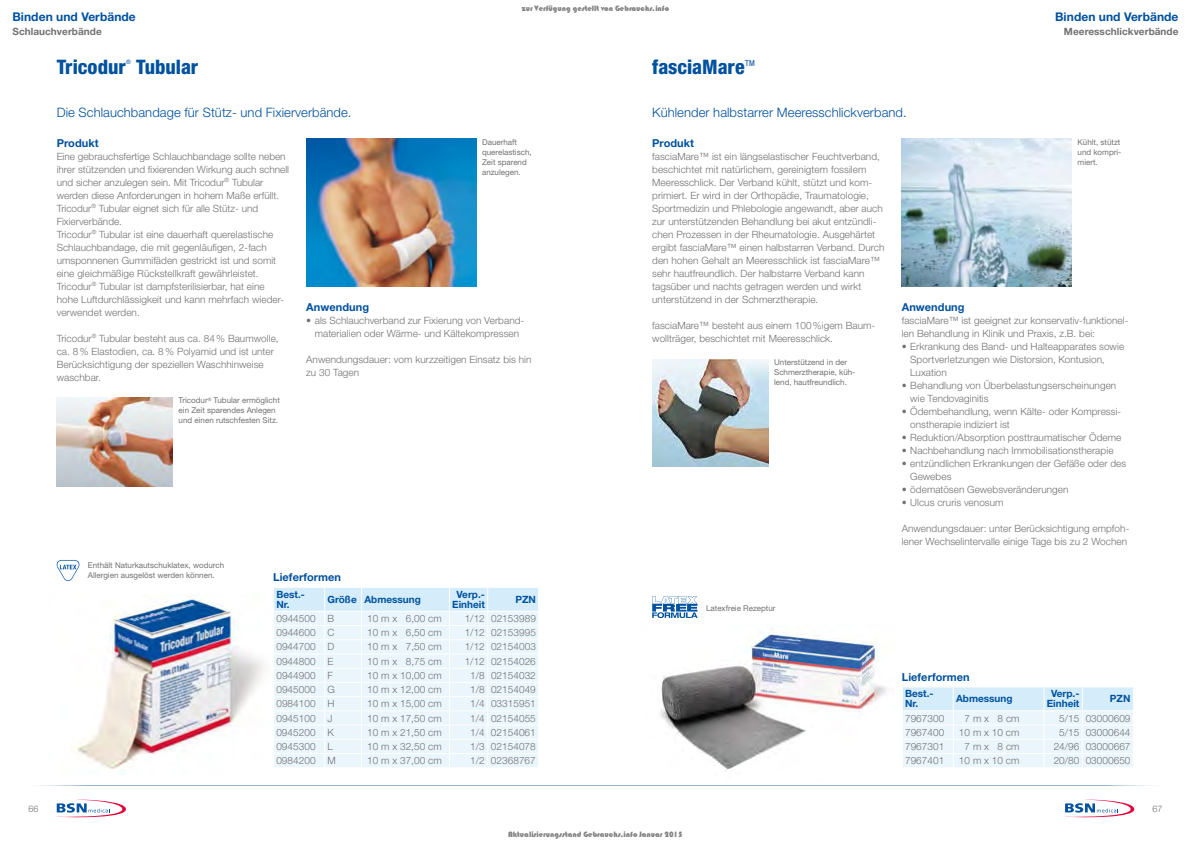
<style>
.page{position:relative;width:1191px;height:842px;background:#fff}
.page>*{position:absolute;margin:0;border:0;box-sizing:border-box;transform-origin:0 0}
.t1{font:800 condensed 20px "Helvetica Neue LT Std";color:#00519e}
.t2{font:300 13px "Helvetica Neue LT Std";letter-spacing:.005em;color:#00519e}
.t3{font:700 12px "Helvetica Neue LT Std";letter-spacing:.005em;color:#00519e}
.t4{font:700 11px "Helvetica Neue LT Std";letter-spacing:.005em;color:#00519e}
.t5{font:300 10px/13px "Helvetica Neue LT Std";letter-spacing:.005em;color:#707172}
.t6{font:700 10px/10px "Helvetica Neue LT Std";color:#00519e}
.t7{font:700 10px "Helvetica Neue LT Std";letter-spacing:.005em;color:#707172}
.t8{font:300 9px "Helvetica Neue LT Std";color:#707172}
.t9{font:condensed 8.2px "Helvetica Neue LT Std";color:#00519e}
.t10{font:8px/10px "Helvetica Neue LT Std";color:#707172}
.t11{font:8px "Bauhaus 93";color:rgb(0 0 0/.5)}
.t12{font:condensed 6px "Helvetica Neue LT Std";color:#00519e}
</style>
<div class="page">
<hr style="left:0;top:784px;width:1191px;height:1px;background:#00519e">
<hr style="left:0;top:87px;width:1191px;height:1px;background:#00519e">
<svg style="left:57px;top:799px;width:69px;height:18px"></svg>
<svg style="left:1065px;top:799px;width:69px;height:18px"></svg>
<img style="left:660px;top:632px;width:227px;height:140px">
<img style="left:901px;top:139px;width:170px;height:147px">
<img style="left:652px;top:359px;width:116px;height:108px">
<img style="left:72px;top:596px;width:193px;height:178px">
<img style="left:306px;top:139px;width:170px;height:147px">
<img style="left:57px;top:397px;width:116px;height:90px">
<svg style="left:57px;top:560px;width:22px;height:21px"></svg>
<svg style="left:652px;top:596px;width:45px;height:22px"></svg>
<svg style="left:902px;top:687px;width:231px;height:80px;background:#e6f4fb"></svg>
<svg style="left:274px;top:588px;width:264px;height:179px;background:#e9f5fb"></svg>
<p class="t11" style="left:522px;top:4px;width:149px">zur Verfügung gestellt von Gebrauchs.info</p>
<p class="t3" style="left:12px;top:9px;width:125px">Binden und Verbände</p>
<p class="t7" style="left:12px;top:25px;width:91px">Schlauchverbände</p>
<h1 class="t1" style="left:57px;top:54px;width:71px">Tricodur</h1>
<p class="t12" style="left:126px;top:58px;width:6px">®</p>
<h1 class="t1" style="left:136px;top:54px;width:63px">Tubular</h1>
<h2 class="t2" style="left:57px;top:104px;width:296px">Die Schlauchbandage für Stütz- und Fixierverbände.</h2>
<p class="t4" style="left:57px;top:136px;width:43px">Produkt</p>
<p class="t5" style="left:57px;top:149px;width:234px">Eine gebrauchsfertige Schlauchbandage sollte neben ihrer stützenden und fixierenden Wirkung auch schnell und sicher anzulegen sein. Mit Tricodur<sup>®</sup> Tubular werden diese Anforderungen in hohem Maße erfüllt.<br>Tricodur<sup>®</sup> Tubular eignet sich für alle Stütz- und Fixierverbände.<br>Tricodur<sup>®</sup> Tubular ist eine dauerhaft querelastische Schlauchbandage, die mit gegenläufigen, 2-fach umsponnenen Gummifäden gestrickt ist und somit eine gleichmäßige Rückstellkraft gewährleistet.<br>Tricodur<sup>®</sup> Tubular ist dampfsterilisierbar, hat eine<br>hohe Luftdurchlässigkeit und kann mehrfach wieder&shy;verwendet werden.</p>
<p class="t5" style="left:57px;top:331px;width:223px">Tricodur<sup>®</sup> Tubular besteht aus ca. 84% Baumwolle, ca. 8% Elastodien, ca. 8% Polyamid und ist unter Berücksichtigung der speziellen Waschhinweise waschbar.</p>
<p class="t10" style="left:179px;top:395px;width:103px">Tricodur<sup>®</sup> Tubular ermöglicht ein Zeit sparendes Anlegen und einen rutschfesten Sitz.</p>
<p class="t3" style="left:1055px;top:9px;width:125px">Binden und Verbände</p>
<p class="t7" style="left:1064px;top:25px;width:116px">Meeresschlickverbände</p>
<h1 class="t1" style="left:652px;top:54px;width:94px">fasciaMare</h1>
<p class="t9" style="left:745px;top:58px;width:11px">TM</p>
<h2 class="t2" style="left:652px;top:104px;width:256px">Kühlender halbstarrer Meeresschlickverband.</h2>
<p class="t4" style="left:652px;top:136px;width:43px">Produkt</p>
<p class="t5" style="left:652px;top:149px;width:234px">fasciaMare™ ist ein längselastischer Feuchtverband, beschichtet mit natürlichem, gereinigtem fossilem Meeresschlick. Der Verband kühlt, stützt und kom&shy;primiert. Er wird in der Orthopädie, Traumatologie, Sportmedizin und Phlebologie angewandt, aber auch zur unterstützenden Behandlung bei akut entzündli&shy;chen Prozessen in der Rheumatologie. Ausgehärtet ergibt fasciaMare™ einen halbstarren Verband. Durch den hohen Gehalt an Meeresschlick ist fasciaMare™ sehr hautfreundlich. Der halbstarre Verband kann tagsüber und nachts getragen werden und wirkt unterstützend in der Schmerztherapie.</p>
<p class="t5" style="left:652px;top:318px;width:225px">fasciaMare™ besteht aus einem 100%igem Baum&shy;wollträger, beschichtet mit Meeresschlick.</p>
<p class="t10" style="left:774px;top:357px;width:83px">Unterstützend in der<br>Schmerztherapie, küh&shy;lend, hautfreundlich.</p>
<p class="t10" style="left:482px;top:137px;width:51px">Dauerhaft querelastisch,<br>Zeit sparend anzulegen.</p>
<p class="t10" style="left:1077px;top:137px;width:45px;text-align:justify">Kühlt, stützt und kompri&shy;miert.</p>
<p class="t4" style="left:306px;top:300px;width:64px">Anwendung</p>
<p class="t5" style="left:306px;top:314px;width:218px;text-align:center">• als Schlauchverband zur Fixierung von Verband&shy;materialien oder Wärme- und Kältekompressen</p>
<p class="t5" style="left:306px;top:353px;width:227px">Anwendungsdauer: vom kurzzeitigen Einsatz bis hin zu 30 Tagen</p>
<p class="t4" style="left:901px;top:300px;width:64px">Anwendung</p>
<p class="t5" style="left:901px;top:314px;width:228px">fasciaMare™ ist geeignet zur konservativ-funktionel&shy;len Behandlung in Klinik und Praxis, z.B. bei:</p>
<p class="t5" style="left:910px;top:340px;width:215px;text-indent:-8px">• Erkrankung des Band- und Halteapparates sowie<br>Sportverletzungen wie Distorsion, Kontusion,<br>Luxation</p>
<p class="t5" style="left:910px;top:379px;width:208px;text-indent:-8px">• Behandlung von Überbelastungserscheinungen wie Tendovaginitis</p>
<p class="t5" style="left:910px;top:405px;width:212px;text-indent:-8px">• Ödembehandlung, wenn Kälte- oder Kompressi&shy;onstherapie indiziert ist</p>
<p class="t5" style="left:901px;top:431px;width:221px">• Reduktion/Absorption posttraumatischer Ödeme</p>
<p class="t5" style="left:901px;top:444px;width:213px">• Nachbehandlung nach Immobilisationstherapie</p>
<p class="t5" style="left:910px;top:457px;width:217px;text-indent:-8px">• entzündlichen Erkrankungen der Gefäße oder des<br>Gewebes</p>
<p class="t5" style="left:901px;top:483px;width:168px">• ödematösen Gewebsveränderungen</p>
<p class="t5" style="left:901px;top:496px;width:103px">• Ulcus cruris venosum</p>
<p class="t5" style="left:901px;top:522px;width:229px">Anwendungsdauer: unter Berücksichtigung empfoh&shy;lener Wechselintervalle einige Tage bis zu 2 Wochen</p>
<p class="t10" style="left:88px;top:560px;width:138px">Enthält Naturkautschuklatex, wodurch<br>Allergien ausgelöst werden können.</p>
<p class="t4" style="left:273px;top:570px;width:70px">Lieferformen</p>
<p class="t6" style="left:276px;top:589px;width:30px">Best.-<br>Nr.</p>
<p class="t6" style="left:327px;top:594px;width:95px">Größe Abmessung</p>
<p class="t6" style="left:452px;top:589px;width:34px;text-align:center">Verp.-<br>Einheit</p>
<p class="t6" style="left:515px;top:594px;width:22px">PZN</p>
<p class="t5" style="left:276px;top:612px;width:59px">0944500 B</p>
<p class="t5" style="left:367px;top:612px;width:76px">10 m x 6,00 cm</p>
<p class="t5" style="left:465px;top:612px;width:73px">1/12 02153989</p>
<p class="t5" style="left:276px;top:626px;width:60px">0944600 C</p>
<p class="t5" style="left:367px;top:626px;width:76px">10 m x 6,50 cm</p>
<p class="t5" style="left:465px;top:626px;width:73px">1/12 02153995</p>
<p class="t5" style="left:276px;top:640px;width:59px">0944700 D</p>
<p class="t5" style="left:367px;top:640px;width:76px">10 m x 7,50 cm</p>
<p class="t5" style="left:465px;top:640px;width:73px">1/12 02154003</p>
<p class="t5" style="left:276px;top:654px;width:58px">0944800 E</p>
<p class="t5" style="left:367px;top:654px;width:76px">10 m x 8,75 cm</p>
<p class="t5" style="left:465px;top:654px;width:73px">1/12 02154026</p>
<p class="t5" style="left:276px;top:669px;width:58px">0944900 F</p>
<p class="t5" style="left:367px;top:669px;width:76px">10 m x 10,00 cm</p>
<p class="t5" style="left:470px;top:669px;width:67px">1/8 02154032</p>
<p class="t5" style="left:276px;top:683px;width:60px">0945000 G</p>
<p class="t5" style="left:367px;top:683px;width:76px">10 m x 12,00 cm</p>
<p class="t5" style="left:470px;top:683px;width:67px">1/8 02154049</p>
<p class="t5" style="left:276px;top:697px;width:60px">0984100 H</p>
<p class="t5" style="left:367px;top:697px;width:76px">10 m x 15,00 cm</p>
<p class="t5" style="left:470px;top:697px;width:67px">1/4 03315951</p>
<p class="t5" style="left:276px;top:711px;width:58px">0945100 J</p>
<p class="t5" style="left:367px;top:711px;width:76px">10 m x 17,50 cm</p>
<p class="t5" style="left:470px;top:711px;width:67px">1/4 02154055</p>
<p class="t5" style="left:276px;top:725px;width:59px">0945200 K</p>
<p class="t5" style="left:367px;top:725px;width:76px">10 m x 21,50 cm</p>
<p class="t5" style="left:470px;top:725px;width:67px">1/4 02154061</p>
<p class="t5" style="left:276px;top:740px;width:58px">0945300 L</p>
<p class="t5" style="left:367px;top:740px;width:76px">10 m x 32,50 cm</p>
<p class="t5" style="left:470px;top:740px;width:67px">1/3 02154078</p>
<p class="t5" style="left:276px;top:754px;width:61px">0984200 M</p>
<p class="t5" style="left:367px;top:754px;width:76px">10 m x 37,00 cm</p>
<p class="t5" style="left:470px;top:754px;width:67px">1/2 02368767</p>
<p class="t10" style="left:706px;top:603px;width:71px">Latexfreie Rezeptur</p>
<p class="t4" style="left:901px;top:670px;width:70px">Lieferformen</p>
<p class="t6" style="left:905px;top:689px;width:30px">Best.-<br>Nr.</p>
<p class="t6" style="left:956px;top:694px;width:58px">Abmessung</p>
<p class="t6" style="left:1046px;top:689px;width:34px;text-align:center">Verp.-<br>Einheit</p>
<p class="t6" style="left:1110px;top:694px;width:22px">PZN</p>
<p class="t5" style="left:905px;top:711px;width:41px">7967300</p>
<p class="t5" style="left:964px;top:711px;width:57px">7 m x 8 cm</p>
<p class="t5" style="left:1059px;top:711px;width:73px">5/15 03000609</p>
<p class="t5" style="left:905px;top:725px;width:41px">7967400</p>
<p class="t5" style="left:959px;top:725px;width:62px">10 m x 10 cm</p>
<p class="t5" style="left:1059px;top:725px;width:73px">5/15 03000644</p>
<p class="t5" style="left:905px;top:740px;width:41px">7967301</p>
<p class="t5" style="left:964px;top:740px;width:57px">7 m x 8 cm</p>
<p class="t5" style="left:1053px;top:740px;width:78px">24/96 03000667</p>
<p class="t5" style="left:905px;top:754px;width:41px">7967401</p>
<p class="t5" style="left:959px;top:754px;width:62px">10 m x 10 cm</p>
<p class="t5" style="left:1053px;top:754px;width:78px">20/80 03000650</p>
<p class="t8" style="left:28px;top:803px;width:12px">66</p>
<p class="t8" style="left:1152px;top:803px;width:12px">67</p>
<p class="t11" style="left:508px;top:830px;width:176px">Aktualisierungsstand Gebrauchs.info Januar 2015</p>
</div>
